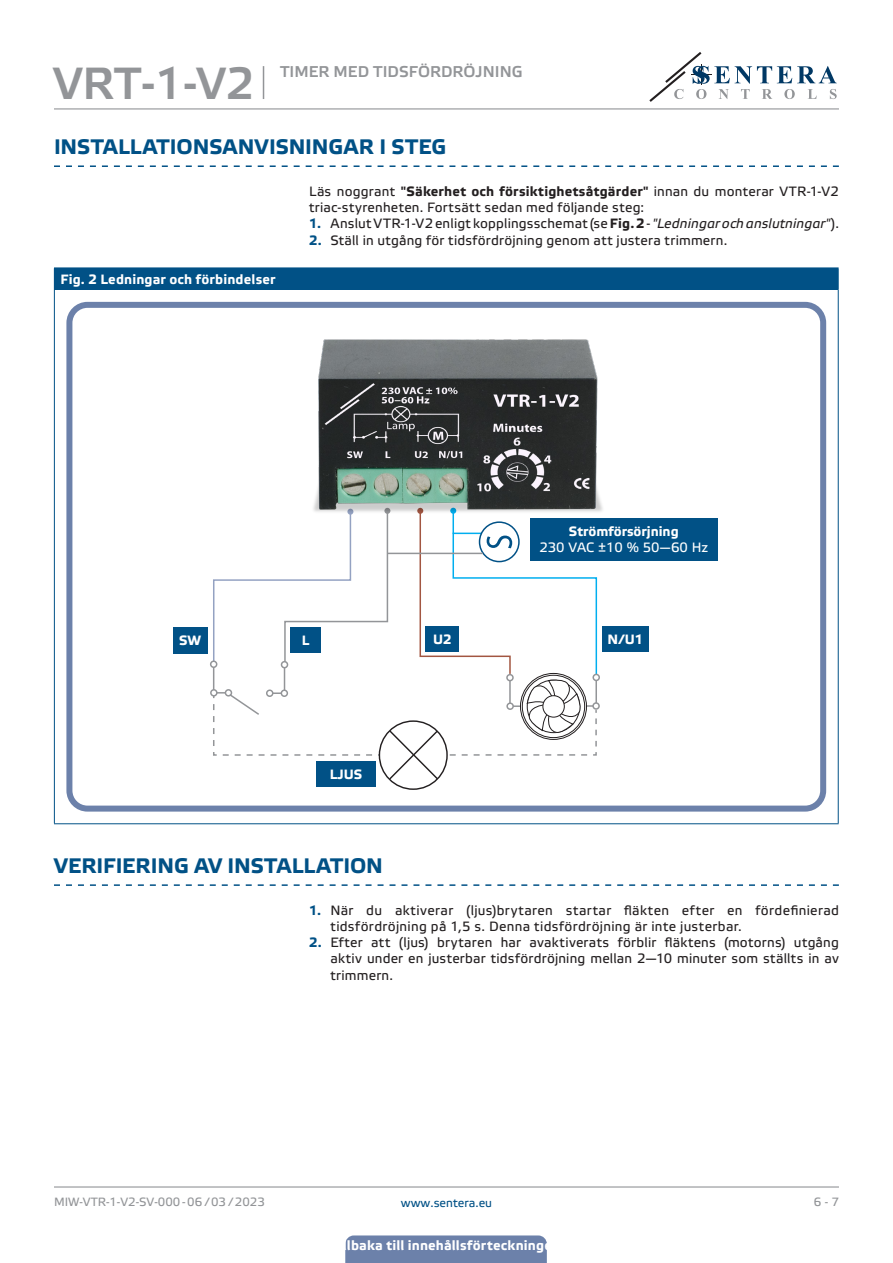
<style>
.page{position:relative;width:893px;height:1263px;background:#fff}
.page>*{position:absolute;margin:0;border:0;box-sizing:border-box;transform-origin:0 0}
.t1{font:45px "Etelka Medium Pro";color:#939598}
.t2{font:700 21px "Etelka Text Pro";color:#015186}
.t3{font:15.6px "Etelka Medium Pro";color:#939598}
.body{font:13.5px/16.2px "Etelka Text Pro";letter-spacing:.02em;color:#231f20}
.table_text{font:700 13.5px "Etelka Text Pro";letter-spacing:.01em;color:#fff}
.t4{font:13.5px "Etelka Text Pro";color:#fff}
.t5{font:12px "Etelka Text Pro";color:#939598}
.t6{font:12px "Etelka Text Pro";color:#015186}
.s1{font-weight:700}
.s2{font-weight:700;color:#015186}
.s3{font-style:italic}
</style>
<div class="page">
<hr style="left:54px;top:108px;width:785px;height:1px;background:#939598">
<hr style="left:54px;top:1186px;width:785px;height:1px;background:#939598">
<svg style="left:649px;top:52px;width:188px;height:50px"></svg>
<div style="left:345px;top:1235px;width:202px;height:28px;background:#6c81aa"></div>
<svg style="left:54px;top:165px;width:785px;height:2px"></svg>
<div style="left:54px;top:268px;width:784px;height:22px;background:#015186"></div>
<svg style="left:838px;top:268px;width:1px;height:22px"></svg>
<hr style="left:54px;top:290px;width:1px;height:533px;background:#015186">
<hr style="left:838px;top:290px;width:1px;height:533px;background:#015186">
<hr style="left:54px;top:823px;width:785px;height:1px;background:#015186">
<div style="left:530px;top:518px;width:187px;height:43px;background:#015186"></div>
<div style="left:316px;top:761px;width:60px;height:25px;background:#015186"></div>
<div style="left:602px;top:626px;width:47px;height:26px;background:#015186"></div>
<div style="left:173px;top:627px;width:34px;height:27px;background:#015186"></div>
<div style="left:210px;top:660px;width:7px;height:8px;border:2px solid #939598;border-radius:50%"></div>
<div style="left:210px;top:689px;width:8px;height:7px;border:2px solid #939598;border-radius:50%"></div>
<div style="left:592px;top:674px;width:8px;height:7px;border:2px solid #939598;border-radius:50%"></div>
<div style="left:592px;top:702px;width:8px;height:8px;border:2px solid #939598;border-radius:50%"></div>
<img style="left:313px;top:339px;width:290px;height:173px">
<svg style="left:379px;top:721px;width:68px;height:68px"></svg>
<svg style="left:211px;top:508px;width:388px;height:273px"></svg>
<div style="left:543px;top:696px;width:21px;height:21px;background:#fff;border-radius:50%"></div>
<div style="left:542px;top:695px;width:23px;height:22px;border:1px solid #231f20;border-radius:50%"></div>
<hr style="left:388px;top:553px;width:95px;height:1px;background:#939598">
<div style="left:66px;top:302px;width:760px;height:510px;border:6px solid #6c81aa;border-radius:18px"></div>
<svg style="left:54px;top:884px;width:785px;height:2px"></svg>
<hr style="left:263px;top:66px;width:1px;height:33px;background:#939598">
<h1 class="t1" style="left:53px;top:59px;width:202px">VRT-1-V2</h1>
<p class="t3" style="left:280px;top:64px;width:244px">TIMER MED TIDSFÖRDRÖJNING</p>
<p class="t2" style="left:54px;top:135px;width:394px">INSTALLATIONSANVISNINGAR I STEG</p>
<p class="body" style="left:309px;top:184px;width:531px">Läs noggrant <span class="s1">"Säkerhet och försiktighetsåtgärder"</span> innan du monterar VTR-1-V2 triac-styrenheten. Fortsätt sedan med följande steg:</p>
<p class="body" style="left:309px;top:216px;width:531px"><span class="s2">1.</span> Anslut VTR-1-V2 enligt kopplingsschemat (se <span class="s1">Fig. 2</span> - <span class="s3">"Ledningar och anslutningar"</span>).</p>
<p class="body" style="left:309px;top:233px;width:420px"><span class="s2">2.</span> Ställ in utgång för tidsfördröjning genom att justera trimmern.</p>
<p class="table_text" style="left:60px;top:272px;width:217px">Fig. 2 Ledningar och förbindelser</p>
<p class="table_text" style="left:569px;top:524px;width:111px">Strömförsörjning</p>
<p class="t4" style="left:539px;top:541px;width:170px">230 VAC ±10 % 50—60 Hz</p>
<p class="table_text" style="left:179px;top:633px;width:24px">SW</p>
<p class="table_text" style="left:433px;top:632px;width:20px">U2</p>
<p class="table_text" style="left:607px;top:632px;width:37px">N/U1</p>
<p class="table_text" style="left:302px;top:633px;width:9px">L</p>
<p class="table_text" style="left:330px;top:766px;width:34px">LJUS</p>
<p class="t2" style="left:54px;top:854px;width:330px">VERIFIERING AV INSTALLATION</p>
<p class="body" style="left:330px;top:903px;width:510px;text-indent:-21px"><span class="s2">1.</span> När du aktiverar (ljus)brytaren startar fläkten efter en fördefinierad tidsfördröjning på 1,5 s. Denna tidsfördröjning är inte justerbar.</p>
<p class="body" style="left:330px;top:935px;width:510px;text-align:justify;text-indent:-21px"><span class="s2">2.</span> Efter att (ljus) brytaren har avaktiverats förblir fläktens (motorns) utgång aktiv under en justerbar tidsfördröjning mellan 2—10 minuter som ställts in av trimmern.</p>
<p class="t5" style="left:54px;top:1195px;width:212px">MIW-VTR-1-V2-SV-000 - 06 / 03 / 2023</p>
<p class="t6" style="left:401px;top:1196px;width:93px">www.sentera.eu</p>
<p class="t5" style="left:814px;top:1195px;width:27px">6 - 7</p>
<p class="table_text" style="left:333px;top:1238px;width:229px">tillbaka till innehållsförteckningen</p>
</div>
